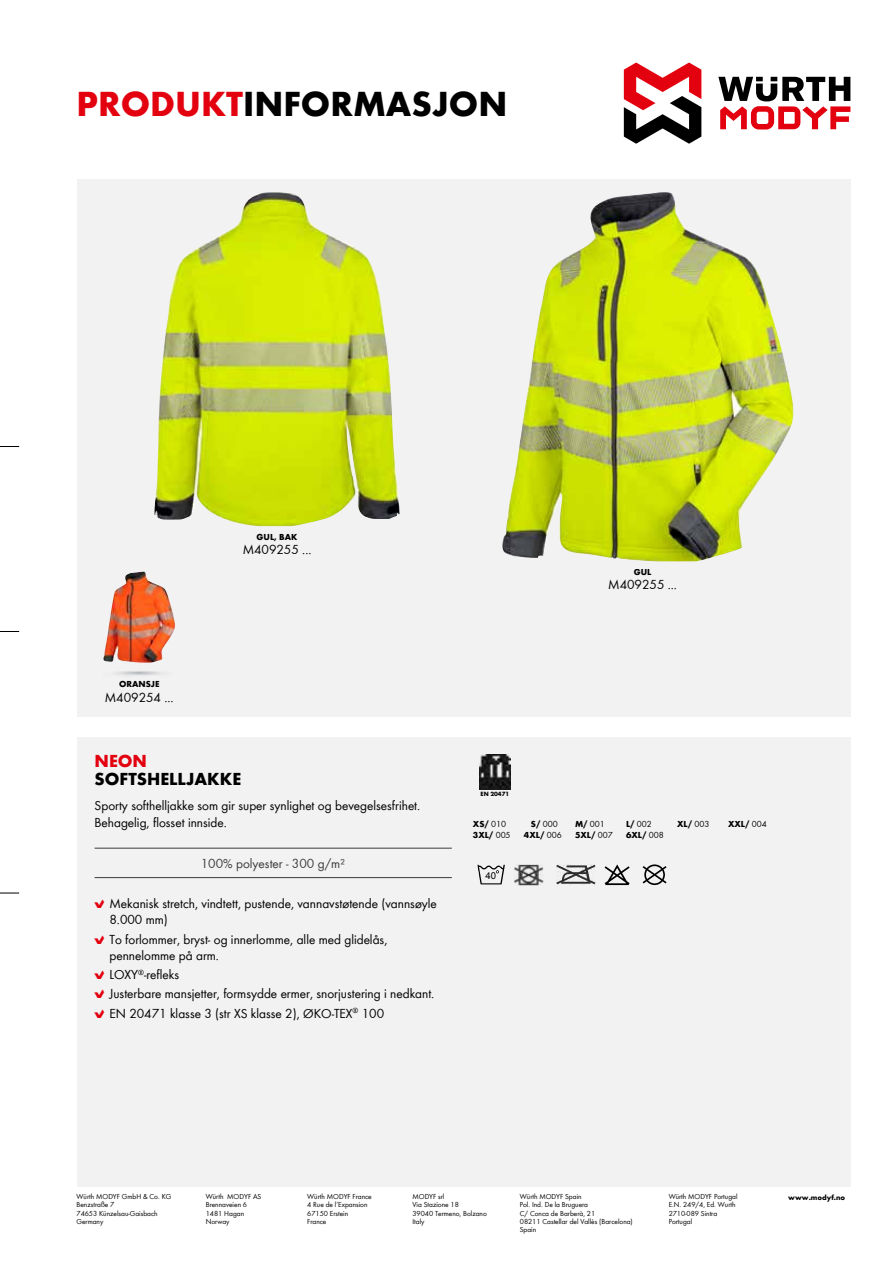
<style>
.page{position:relative;width:893px;height:1263px;background:#fff}
.page>*{position:absolute;margin:0;border:0;box-sizing:border-box;transform-origin:0 0}
.t1{font:700 36px "Wuerth Global";color:#000}
.t2{font:700 18px "Wuerth Global";color:#000}
.t3{font:700 18px "Wuerth Global";color:#e3000f}
.t4{font:13.5px/16.5px "Wuerth Global";color:#000}
.t5{font:13.5px "Wuerth Global";color:#3b3b3a}
.t6{font:9.6px "Arial";color:#000}
.t7{font:700 9px "Wuerth Global";color:#000}
.t8{font:9px "Wuerth Global";color:#000}
.t9{font:7.5px/8.2px "Wuerth Global";color:#000}
.t10{font:700 7.5px "Wuerth Global";color:#000}
.t11{font:700 6.3px "Wuerth Global";color:#000}
.s1{color:#e3000f}
.s2{font-family:"Wuerth Num";color:#e3000f}
.s3{font-weight:400}
.s4{font-weight:700}
</style>
<div class="page">
<div style="left:77px;top:179px;width:773px;height:1007px;background:#f2f2f2"></div>
<div style="left:64px;top:717px;width:805px;height:19px;background:#fff"></div>
<img style="left:502px;top:192px;width:292px;height:369px">
<img style="left:154px;top:192px;width:246px;height:335px">
<hr style="left:95px;top:848px;width:357px;height:1px;background:#3b3b3a">
<hr style="left:95px;top:877px;width:357px;height:1px;background:#3b3b3a">
<img style="left:479px;top:754px;width:32px;height:36px">
<img style="left:103px;top:572px;width:72px;height:90px">
<svg style="left:477px;top:864px;width:28px;height:21px"></svg>
<img style="left:515px;top:864px;width:28px;height:21px">
<svg style="left:605px;top:864px;width:25px;height:21px"></svg>
<svg style="left:643px;top:864px;width:23px;height:21px"></svg>
<img style="left:556px;top:864px;width:39px;height:21px">
<svg style="left:0;top:446px;width:19px;height:1px"></svg>
<svg style="left:0;top:893px;width:19px;height:1px"></svg>
<svg style="left:0;top:631px;width:19px;height:1px"></svg>
<svg style="left:718px;top:77px;width:132px;height:52px"></svg>
<svg style="left:624px;top:63px;width:77px;height:81px"></svg>
<h1 class="t1" style="left:77px;top:83px;width:432px"><span class="s1">PRODUKT</span>INFORMASJON</h1>
<p class="t7" style="left:119px;top:679px;width:42px">ORANSJE</p>
<p class="t4" style="left:105px;top:689px;width:70px">M409254 ...</p>
<p class="t7" style="left:257px;top:531px;width:42px">GUL, BAK</p>
<p class="t4" style="left:243px;top:541px;width:70px">M409255 ...</p>
<h2 class="t3" style="left:95px;top:751px;width:54px">NEON</h2>
<h2 class="t2" style="left:95px;top:769px;width:148px">SOFTSHELLJAKKE</h2>
<p class="t4" style="left:95px;top:797px;width:327px">Sporty softhelljakke som gir super synlighet og bevegelsesfrihet.<br>Behagelig, flosset innside.</p>
<p class="t5" style="left:201px;top:855px;width:146px">100% polyester - 300 g/m²</p>
<p class="t4" style="left:109px;top:895px;width:329px;text-indent:-15px"><span class="s2">B</span> Mekanisk stretch, vindtett, pustende, vannavstøtende (vannsøyle<br>8.000 mm)</p>
<p class="t4" style="left:109px;top:931px;width:279px;text-indent:-15px"><span class="s2">B</span> To forlommer, bryst- og innerlomme, alle med glidelås, pennelomme på arm.</p>
<p class="t4" style="left:95px;top:965px;width:341px;line-height:19.2px"><span class="s2">B</span> LOXY<sup>®</sup>-refleks<br><span class="s2">B</span> Justerbare mansjetter, formsydde ermer, snorjustering i nedkant.<br><span class="s2">B</span> EN 20471 klasse 3 (str XS klasse 2), ØKO-TEX<sup>®</sup> 100</p>
<p class="t11" style="left:481px;top:790px;width:30px">EN 20471</p>
<p class="t7" style="left:634px;top:567px;width:19px">GUL</p>
<p class="t4" style="left:608px;top:576px;width:70px">M409255 ...</p>
<p class="t7" style="left:473px;top:819px;width:35px">XS/ <span class="s3">010</span></p>
<p class="t8" style="left:531px;top:819px;width:28px"><span class="s4">S/</span> 000</p>
<p class="t8" style="left:575px;top:819px;width:31px"><span class="s4">M/</span> 001</p>
<p class="t8" style="left:626px;top:819px;width:27px"><span class="s4">L/</span> 002</p>
<p class="t7" style="left:677px;top:819px;width:34px">XL/ <span class="s3">003</span></p>
<p class="t7" style="left:728px;top:819px;width:40px">XXL/ <span class="s3">004</span></p>
<p class="t7" style="left:473px;top:829px;width:39px">3XL/ <span class="s3">005</span></p>
<p class="t7" style="left:524px;top:829px;width:39px">4XL/ <span class="s3">006</span></p>
<p class="t7" style="left:575px;top:829px;width:39px">5XL/ <span class="s3">007</span></p>
<p class="t7" style="left:626px;top:829px;width:39px">6XL/ <span class="s3">008</span></p>
<p class="t6" style="left:485px;top:870px;width:12px">40</p>
<p class="t9" style="left:77px;top:1192px;width:96px">Würth MODYF GmbH &amp; Co. KG<br>Benzstraße 7<br>74653 Künzelsau-Gaisbach<br>Germany</p>
<p class="t9" style="left:412px;top:1192px;width:76px">MODYF srl<br>Via Stazione 18<br>39040 Termeno, Bolzano<br>Italy</p>
<p class="t9" style="left:206px;top:1192px;width:57px">Würth MODYF AS<br>Brennaveien 6<br>1481 Hagan<br>Norway</p>
<p class="t9" style="left:307px;top:1192px;width:66px">Würth MODYF France<br>4 Rue de l’Expansion<br>67150 Erstein<br>France</p>
<p class="t9" style="left:669px;top:1192px;width:70px">Würth MODYF Portugal<br>E.N. 249/4, Ed. Wurth<br>2710-089 Sintra<br>Portugal</p>
<p class="t10" style="left:788px;top:1193px;width:59px">www.modyf.no</p>
<p class="t9" style="left:520px;top:1192px;width:114px">Würth MODYF Spain<br>Pol. Ind. De la Bruguera<br>C/ Conca de Barberà, 21<br>08211 Castellar del Vallès (Barcelona)<br>Spain</p>
</div>
